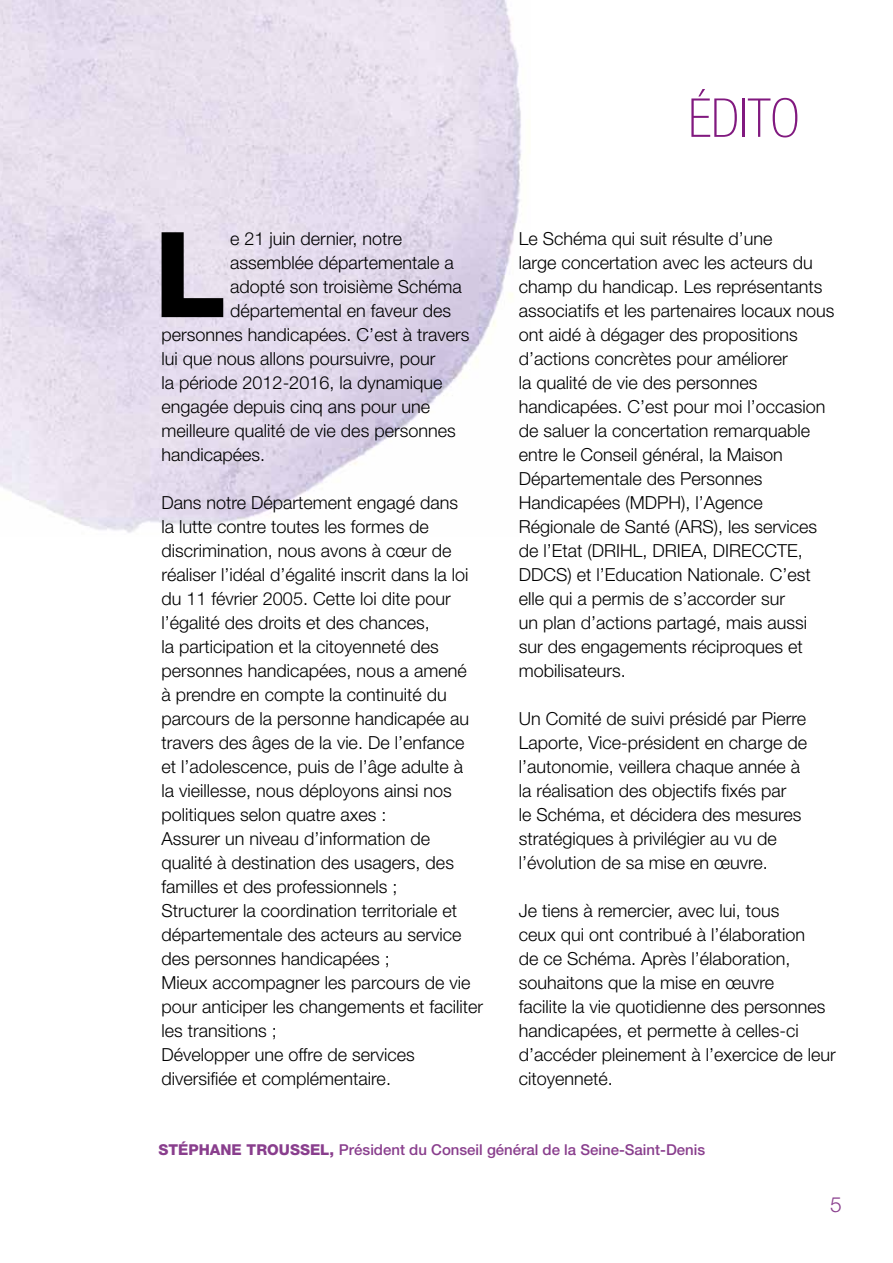
<style>
.page{position:relative;width:893px;height:1263px;background:#fff}
.page>*{position:absolute;margin:0;border:0;box-sizing:border-box;transform-origin:0 0}
.t1{font:800 118.8px "Helvetica Neue";color:#000}
.t2{font:100 condensed 53.7px "Helvetica Neue";color:#81197f}
.t3{font:300 21px "Helvetica Neue";color:#893e8d}
.t4{font:300 18px/24px "Helvetica Neue";color:#000}
.t5{font:500 15px "Helvetica Neue";color:#893e8d}
.s1{font-weight:800}
</style>
<div class="page">
<img style="left:0;top:0;width:522px;height:533px">
<h2 class="t2" style="left:688px;top:88px;width:113px">Édito</h2>
<h1 class="t1" style="left:154px;top:204px;width:74px">L</h1>
<p class="t4" style="left:230px;top:226px;width:174px">e 21 juin dernier, notre</p>
<p class="t4" style="left:230px;top:250px;width:225px">assemblée départementale a</p>
<p class="t4" style="left:230px;top:274px;width:233px">adopté son troisième Schéma</p>
<p class="t4" style="left:230px;top:298px;width:223px">départemental en faveur des</p>
<p class="t4" style="left:162px;top:322px;width:309px">personnes handicapées. C’est à travers</p>
<p class="t4" style="left:162px;top:346px;width:276px">lui que nous allons poursuivre, pour</p>
<p class="t4" style="left:162px;top:370px;width:282px">la période 2012-2016, la dynamique</p>
<p class="t4" style="left:162px;top:394px;width:270px">engagée depuis cinq ans pour une</p>
<p class="t4" style="left:162px;top:418px;width:296px">meilleure qualité de vie des personnes</p>
<p class="t4" style="left:162px;top:442px;width:105px">handicapées.</p>
<p class="t4" style="left:162px;top:490px;width:323px">Dans notre Département engagé dans<br>la lutte contre toutes les formes de discrimination, nous avons à cœur de réaliser l’idéal d’égalité inscrit dans la loi du 11 février 2005. Cette loi dite pour l’égalité des droits et des chances,<br>la participation et la citoyenneté des personnes handicapées, nous a amené<br>à prendre en compte la continuité du parcours de la personne handicapée au travers des âges de la vie. De l’enfance et l’adolescence, puis de l’âge adulte à<br>la vieillesse, nous déployons ainsi nos politiques selon quatre axes :<br>Assurer un niveau d’information de qualité à destination des usagers, des familles et des professionnels ;<br>Structurer la coordination territoriale et départementale des acteurs au service des personnes handicapées ;<br>Mieux accompagner les parcours de vie pour anticiper les changements et faciliter les transitions ;<br>Développer une offre de services diversifiée et complémentaire.</p>
<p class="t4" style="left:519px;top:226px;width:317px">Le Schéma qui suit résulte d’une<br>large concertation avec les acteurs du champ du handicap. Les représentants associatifs et les partenaires locaux nous ont aidé à dégager des propositions d’actions concrètes pour améliorer<br>la qualité de vie des personnes handicapées. C’est pour moi l’occasion de saluer la concertation remarquable entre le Conseil général, la Maison Départementale des Personnes Handicapées (MDPH), l’Agence Régionale de Santé (ARS), les services de l’Etat (DRIHL, DRIEA, DIRECCTE, DDCS) et l’Education Nationale. C’est elle qui a permis de s’accorder sur<br>un plan d’actions partagé, mais aussi sur des engagements réciproques et mobilisateurs.</p>
<p class="t4" style="left:519px;top:706px;width:290px">Un Comité de suivi présidé par Pierre Laporte, Vice-président en charge de l’autonomie, veillera chaque année à la réalisation des objectifs fixés par<br>le Schéma, et décidera des mesures stratégiques à privilégier au vu de l’évolution de sa mise en œuvre.</p>
<p class="t4" style="left:519px;top:898px;width:319px">Je tiens à remercier, avec lui, tous<br>ceux qui ont contribué à l’élaboration<br>de ce Schéma. Après l’élaboration, souhaitons que la mise en œuvre<br>facilite la vie quotidienne des personnes handicapées, et permette à celles-ci d’accéder pleinement à l’exercice de leur citoyenneté.</p>
<p class="t5" style="left:159px;top:1140px;width:548px"><span class="s1">STÉPHANE TROUSSEL,</span> Président du Conseil général de la Seine-Saint-Denis</p>
<p class="t3" style="left:830px;top:1192px;width:13px">5</p>
</div>
